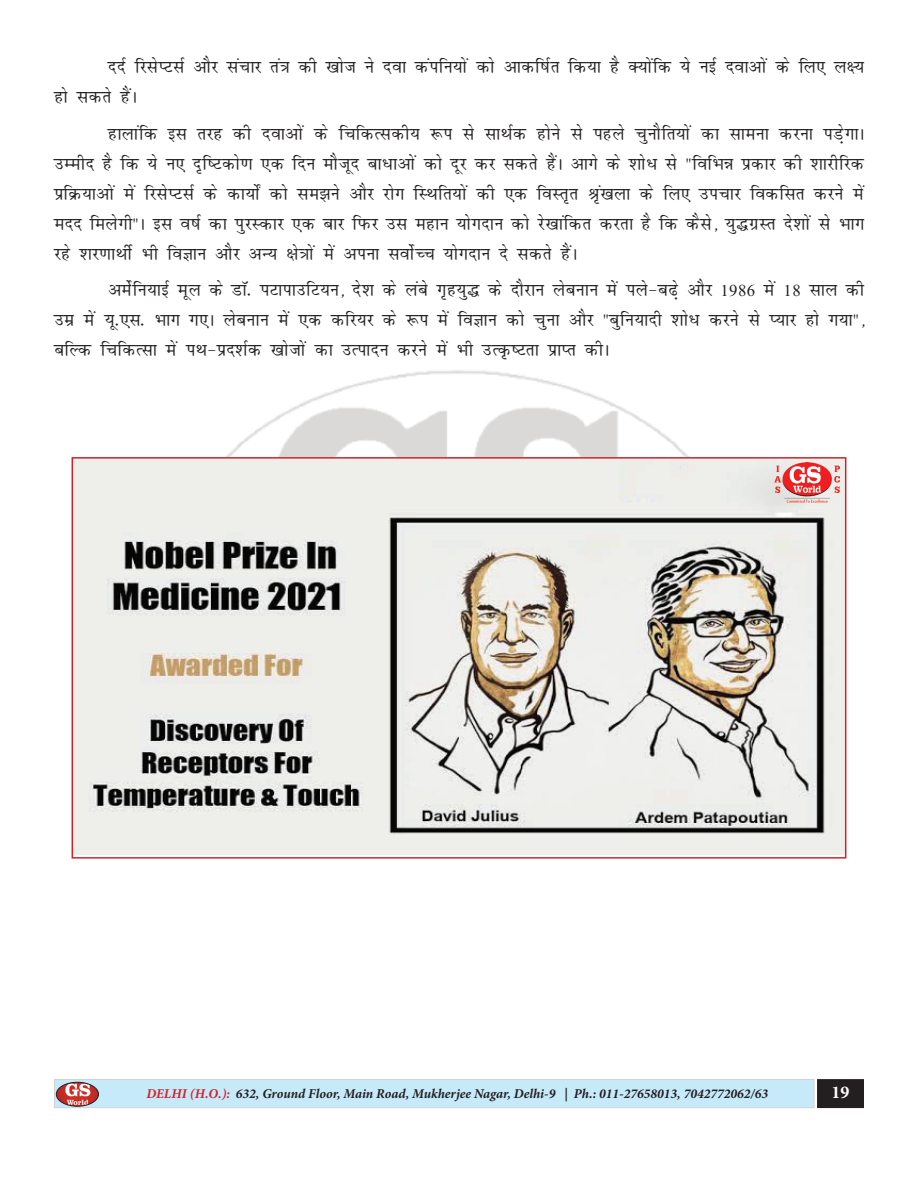
<style>
.page{position:relative;width:918px;height:1188px;background:#fff}
.page>*{position:absolute;margin:0;border:0;box-sizing:border-box;transform-origin:0 0}
.t1{font:21px/30px "Walkman Chanakya 905 Normal";letter-spacing:.02em;color:#231f20;text-align:justify}
.t2{font:700 18px "Minion Pro";color:#fff}
.t3{font:italic 700 13.5px "Minion Pro";color:#231f20}
.s1{font-family:"Bookman Old Style";font-size:16.5px}
.s2{color:#d1232a}
</style>
<div class="page">
<img style="left:226px;top:370px;width:463px;height:87px">
<div style="left:54px;top:1079px;width:760px;height:29px;background:#c6eafa;border:1px solid #d1d2d4"></div>
<div style="left:818px;top:1080px;width:45px;height:27px;background:#231f20"></div>
<div style="left:817px;top:1079px;width:47px;height:29px;border:2px solid #231f20"></div>
<img style="left:56px;top:1082px;width:43px;height:24px">
<div style="left:56px;top:1082px;width:43px;height:24px;border:1px solid #231f20;border-radius:50%"></div>
<img style="left:75px;top:460px;width:768px;height:395px">
<div style="left:72px;top:457px;width:774px;height:402px;border:2px solid #d1232a"></div>
<img style="left:774px;top:462px;width:65px;height:41px">
<p class="t1" style="left:54px;top:53px;width:812px;text-indent:54px">nnZ fjlsIVlZ vkSj lapkj ra=k dh •kst us nok daifu;ksa dks vkdf"kZr fd;k gS D;ksafd ;s ubZ nokvksa ds fy, y{; gks ldrs gSaA</p>
<p class="t1" style="left:54px;top:120px;width:814px;text-indent:54px">gkykafd bl rjg dh nokvksa ds fpfdRldh; :i ls lkFkZd gksus ls igys pqukSfr;ksa dk lkeuk djuk iM+sxkA mEehn gS fd ;s u, n`f"Vdks.k ,d fnu ekStwn ck/kvksa dks nwj dj ldrs gSaA vkxs ds 'kks/ ls <span class="s1">"</span>fofHkÂ çdkj dh 'kkjhfjd çfØ;kvksa esa fjlsIVlZ ds dk;ks± dks le&gt;us vkSj jksx fLFkfr;ksa dh ,d foLr`r J`a•yk ds fy, mipkj fodflr djus esa enn feysxh<span class="s1">"</span>A bl o"kZ dk iqjLdkj ,d ckj fiQj ml egku ;ksxnku dks js•kafdr djrk gS fd dSls] ;q¼xzLr ns'kksa ls Hkkx jgs 'kj.kkFkhZ Hkh foKku vkSj vU; {ks=kksa esa viuk lokZsPp ;ksxnku ns ldrs gSaA</p>
<p class="t1" style="left:54px;top:276px;width:812px;text-indent:54px">veZsfu;kbZ ewy ds MkW- iVkikmfV;u] ns'k ds yacs x`g;q¼ ds nkSjku yscuku esa iys&amp;c&lt;+s vkSj 1986 esa 18 lky dh mez esa ;w-,l- Hkkx x,A yscuku esa ,d dfj;j ds :i esa foKku dks pquk vkSj <span class="s1">"</span>cqfu;knh 'kks/ djus ls I;kj gks x;k<span class="s1">"</span>] cfYd fpfdRlk esa iFk&amp;çn'kZd •kstksa dk mRiknu djus esa Hkh mRÑ"Vrk çkIr dhA</p>
<p class="t3" style="left:146px;top:1085px;width:623px"><span class="s2">DELHI (H.O.):</span> 632, Ground Floor, Main Road, Mukherjee Nagar, Delhi-9 | Ph.: 011-27658013, 7042772062/63</p>
<p class="t2" style="left:832px;top:1079px;width:19px">19</p>
</div>
